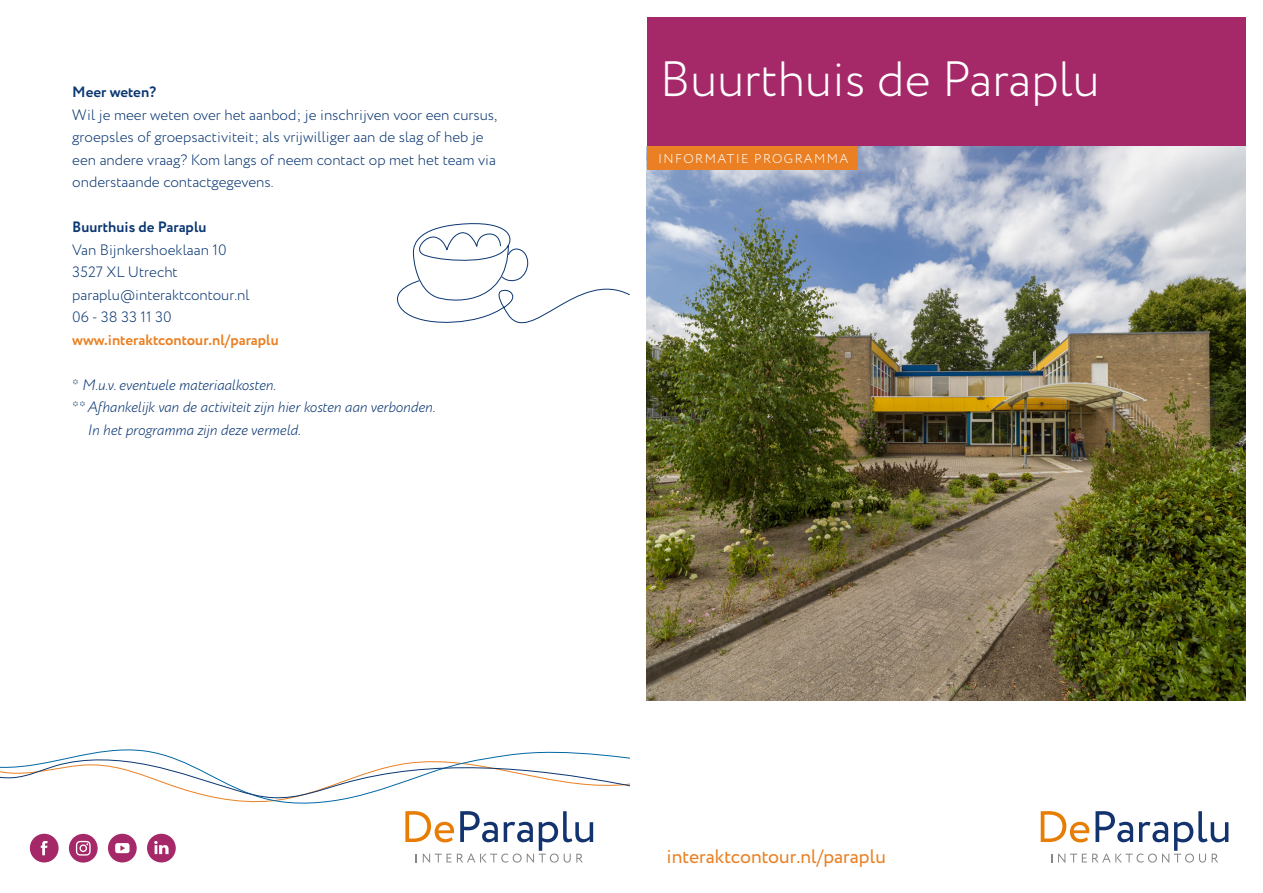
<style>
.page{position:relative;width:1263px;height:893px;background:#fff}
.page>*{position:absolute;margin:0;border:0;box-sizing:border-box;transform-origin:0 0}
.Titel{font:300 49.5px "Circe";color:#fff}
.t1{font:19.5px "Circe";color:#ea8023}
.Platte_tekst{font:300 15px/22.5px "Circe";color:#0a3672}
.Platte_tekst-2{font:italic 300 15px "Circe";color:#0a3672}
.Subkop{font:700 15px "Circe";color:#ea8023}
.Platte_tekst-3{font:700 15px "Circe";color:#0a3672}
.t2{font:300 12.75px "Circe";letter-spacing:.11em;color:#fff}
.s1{font-style:normal}
</style>
<div class="page">
<div style="left:647px;top:17px;width:598px;height:130px;background:#a52869"></div>
<img style="left:647px;top:147px;width:598px;height:554px">
<div style="left:647px;top:147px;width:210px;height:23px;background:#ea8023"></div>
<svg style="left:1041px;top:811px;width:187px;height:52px"></svg>
<svg style="left:0;top:749px;width:629px;height:114px"></svg>
<svg style="left:397px;top:223px;width:233px;height:101px"></svg>
<p class="Platte_tekst-3" style="left:72px;top:82px;width:86px">Meer weten?</p>
<p class="Platte_tekst" style="left:72px;top:104px;width:426px">Wil je meer weten over het aanbod; je inschrijven voor een cursus, groepsles of groepsactiviteit; als vrijwilliger aan de slag of heb je een andere vraag? Kom langs of neem contact op met het team via onderstaande contactgegevens.</p>
<p class="Platte_tekst-3" style="left:72px;top:217px;width:136px">Buurthuis de Paraplu</p>
<p class="Platte_tekst" style="left:72px;top:239px;width:156px">Van Bijnkershoeklaan 10</p>
<p class="Platte_tekst" style="left:72px;top:261px;width:107px">3527 XL Utrecht</p>
<p class="Platte_tekst" style="left:72px;top:284px;width:179px">paraplu@interaktcontour.nl</p>
<p class="Platte_tekst" style="left:72px;top:306px;width:101px">06 - 38 33 11 30</p>
<p class="Subkop" style="left:72px;top:330px;width:208px">www.interaktcontour.nl/paraplu</p>
<p class="Platte_tekst-2" style="left:72px;top:375px;width:205px"><span class="s1">*</span> M.u.v. eventuele materiaalkosten.</p>
<p class="Platte_tekst-2" style="left:72px;top:397px;width:364px"><span class="s1">**</span>Afhankelijk van de activiteit zijn hier kosten aan verbonden.</p>
<p class="Platte_tekst-2" style="left:87px;top:420px;width:215px">In het programma zijn deze vermeld.</p>
<p class="Titel" style="left:660px;top:47px;width:441px">Buurthuis de Paraplu</p>
<p class="t2" style="left:658px;top:150px;width:192px">INFORMATIE PROGRAMMA</p>
<p class="t1" style="left:667px;top:843px;width:221px">interaktcontour.nl/paraplu</p>
</div>
